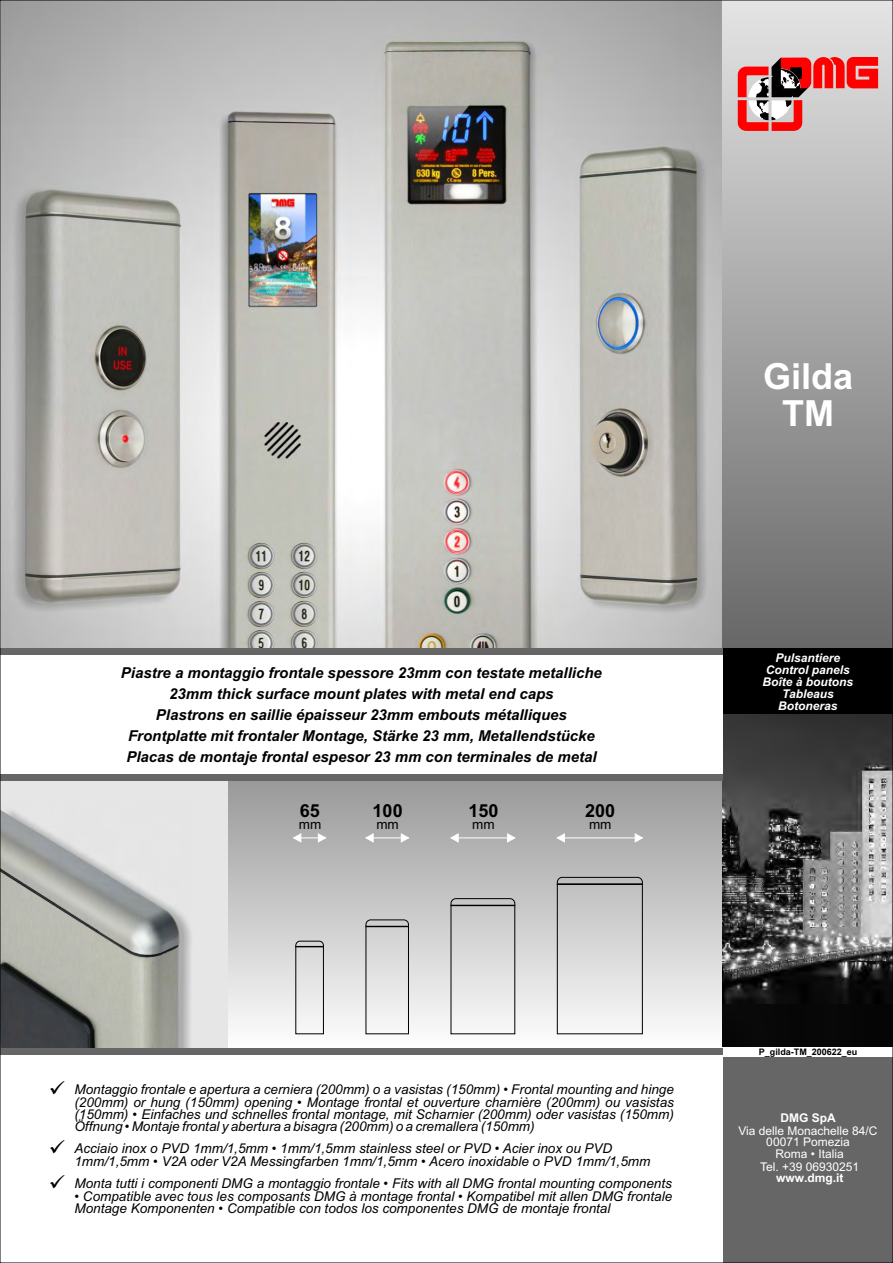
<style>
.page{position:relative;width:893px;height:1263px;background:#fff}
.page>*{position:absolute;margin:0;border:0;box-sizing:border-box;transform-origin:0 0}
.t1{font:700 36px/36.2px "Arial";color:#fff;text-align:center}
.t2{font:700 18px "Arial";color:#000}
.t3{font:italic 700 15px/21px "Arial";color:#000;text-align:center}
.t4{font:italic 13.5px/13.4px "Arial";color:#000}
.t5{font:13.5px "Arial";color:#000}
.t6{font:12px/12px "Arial";color:#fff;text-align:center}
.t7{font:italic 700 12px/12px "Arial";color:#fff;text-align:center}
.t8{font:700 12px "Arial";color:#fff}
.t9{font:700 9px "Arial";color:#000}
.s1{font-style:inherit}
</style>
<div class="page">
<img style="left:2px;top:2px;width:721px;height:646px">
<div style="left:0;top:780px;width:228px;height:268px;background:#e6e6e6"></div>
<img style="left:2px;top:809px;width:178px;height:239px">
<div style="left:228px;top:780px;width:495px;height:268px;background:linear-gradient(to bottom,#999,#fcfcfc)"></div>
<img style="left:723px;top:2px;width:168px;height:1259px">
<svg style="left:738px;top:57px;width:140px;height:74px"></svg>
<div style="left:723px;top:1046px;width:170px;height:11px;background:#fff"></div>
<div style="left:723px;top:648px;width:170px;height:66px;background:#000"></div>
<img style="left:723px;top:714px;width:168px;height:332px">
<div style="left:0;top:774px;width:723px;height:6px;background:#666"></div>
<div style="left:0;top:648px;width:723px;height:7px;background:#666"></div>
<div style="left:0;top:1048px;width:723px;height:6px;background:#666"></div>
<hr style="left:294px;top:838px;width:32px;height:1px;background:#fff">
<svg style="left:293px;top:833px;width:8px;height:9px"></svg>
<svg style="left:318px;top:833px;width:8px;height:9px"></svg>
<hr style="left:366px;top:838px;width:42px;height:1px;background:#fff">
<svg style="left:365px;top:833px;width:9px;height:9px"></svg>
<svg style="left:401px;top:833px;width:8px;height:9px"></svg>
<hr style="left:451px;top:838px;width:64px;height:1px;background:#fff">
<svg style="left:450px;top:833px;width:9px;height:9px"></svg>
<svg style="left:507px;top:833px;width:8px;height:9px"></svg>
<hr style="left:557px;top:838px;width:85px;height:1px;background:#fff">
<svg style="left:557px;top:833px;width:8px;height:9px"></svg>
<svg style="left:635px;top:833px;width:8px;height:9px"></svg>
<svg style="left:557px;top:877px;width:86px;height:157px"></svg>
<div style="left:557px;top:883px;width:86px;height:2px;background:#000;border:1px solid #000"></div>
<svg style="left:450px;top:898px;width:66px;height:136px"></svg>
<hr style="left:451px;top:905px;width:64px;height:1px;background:#000">
<svg style="left:365px;top:919px;width:44px;height:115px"></svg>
<hr style="left:366px;top:926px;width:43px;height:1px;background:#000">
<svg style="left:295px;top:940px;width:29px;height:94px"></svg>
<h1 class="t1" style="left:763px;top:362px;width:92px">Gilda<br>TM</h1>
<p class="t3" style="left:121px;top:663px;width:482px">Piastre a montaggio frontale spessore 23mm con testate metalliche 23mm thick surface mount plates with metal end caps<br>Plastrons en saillie épaisseur 23mm embouts métalliques Frontplatte mit frontaler Montage, Stärke 23 mm, Metallendstücke Placas de montaje frontal espesor 23 mm con terminales de metal</p>
<h2 class="t2" style="left:300px;top:804px;width:22px">65</h2>
<p class="t5" style="left:299px;top:819px;width:24px">mm</p>
<h2 class="t2" style="left:373px;top:804px;width:32px">100</h2>
<p class="t5" style="left:376px;top:819px;width:24px">mm</p>
<h2 class="t2" style="left:468px;top:804px;width:32px">150</h2>
<p class="t5" style="left:472px;top:819px;width:24px">mm</p>
<h2 class="t2" style="left:585px;top:804px;width:32px">200</h2>
<p class="t5" style="left:589px;top:819px;width:24px">mm</p>
<p class="t7" style="left:763px;top:652px;width:92px">Pulsantiere<br>Control panels<br>Boîte à boutons<br>Tableaus<br>Botoneras</p>
<p class="t4" style="left:49px;top:1083px;width:626px;text-align:right">✓Montaggio frontale e apertura a cerniera (200mm) o a vasistas (150mm) • Frontal mounting and hinge (200mm) or hung (150mm) opening • Montage frontal et ouverture charnière (200mm) ou vasistas</p>
<p class="t4" style="left:74px;top:1109px;width:601px;line-height:12px">(150mm) • Einfaches und schnelles frontal montage, mit Scharnier (200mm) oder vasistas (150mm)<br>Öffnung • Montaje frontal y abertura a bisagra (200mm) o a cremallera (150mm)</p>
<p class="t4" style="left:74px;top:1143px;width:577px;text-indent:-26px">✓Acciaio inox o PVD 1mm/1,5mm • 1mm/1,5mm stainless steel or PVD • Acier inox ou PVD<br>1mm/1,5mm • V2A oder V2A Messingfarben 1mm/1,5mm • Acero inoxidable o PVD 1mm/1,5mm</p>
<p class="t4" style="left:49px;top:1178px;width:624px">✓Monta tutti i componenti DMG a montaggio frontale • Fits with all DMG frontal mounting components</p>
<p class="t4" style="left:74px;top:1192px;width:599px;line-height:12px">• Compatible avec tous les composants DMG à montage frontal • Kompatibel mit allen DMG frontale<br>Montage Komponenten • Compatible con todos los componentes DMG de montaje frontal</p>
<p class="t9" style="left:759px;top:1048px;width:100px">P_gilda-TM_<span class="s1">200622</span>_eu</p>
<p class="t8" style="left:780px;top:1113px;width:57px">DMG SpA</p>
<p class="t6" style="left:738px;top:1125px;width:141px">Via delle Monachelle 84/C<br>00071 Pomezia<br>Roma • Italia<br>Tel. +39 06930251</p>
<p class="t8" style="left:776px;top:1173px;width:69px">www.dmg.it</p>
</div>
